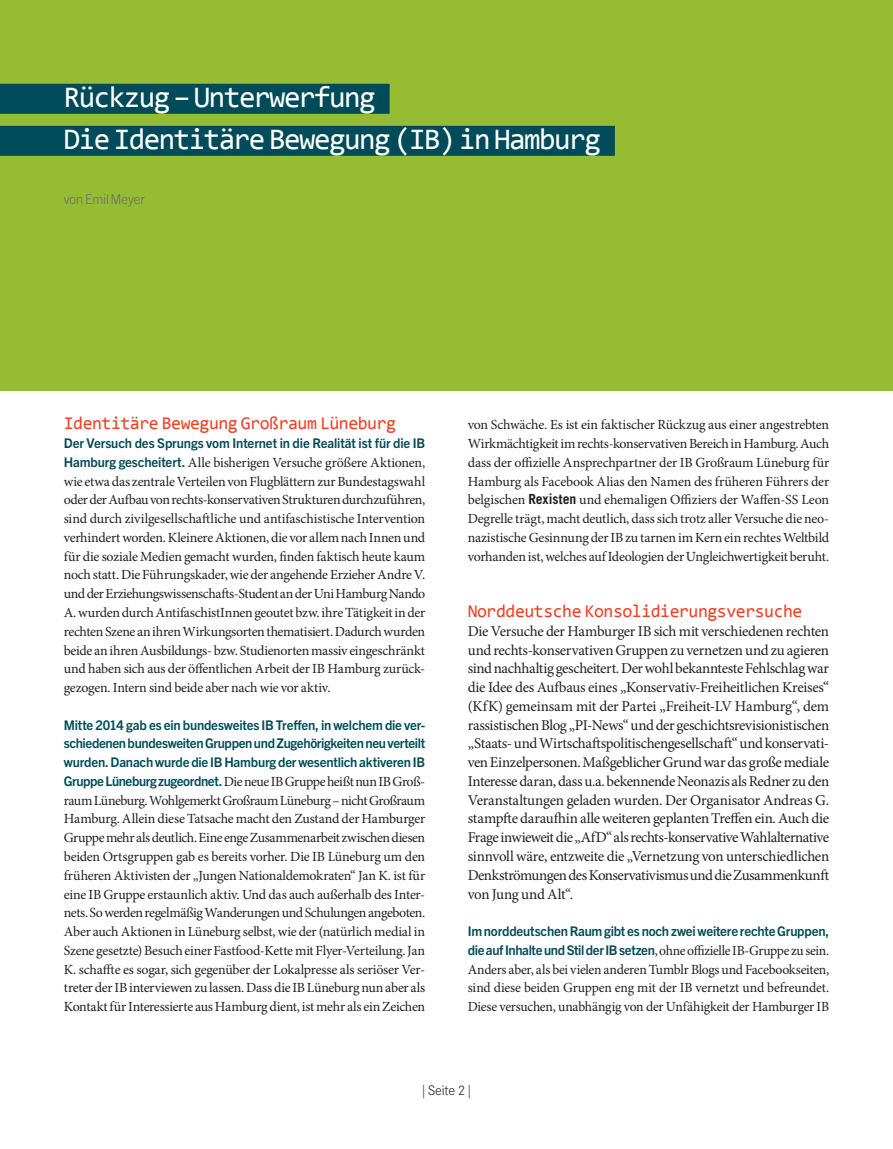
<style>
.page{position:relative;width:893px;height:1149px;background:#fff}
.page>*{position:absolute;margin:0;border:0;box-sizing:border-box;transform-origin:0 0}
.t1{font:30px/42px "Consolas";letter-spacing:-.05em;color:#fff}
.t2{font:18px "Consolas";letter-spacing:-.025em;color:#ef3e22}
.t3{font:15px/18.8px "Minion Pro";letter-spacing:-.03em;color:#231f20;text-align:justify}
.t4{font:13.95px/18.8px "Minion Pro";letter-spacing:-.02em;color:#231f20;text-align:justify}
.t5{font:300 13.5px "Trade Gothic LT Pro";letter-spacing:-.005em;color:#6c6d70}
.t6{font:300 13.5px "Corporate SBQ";letter-spacing:-.02em;color:#231f20}
.t7{font:700 13.35px/18.8px "Trade Gothic Next LT Pro";letter-spacing:-.015em;color:#004b59;text-align:justify}
.s1{font-family:"Trade Gothic Next LT Pro";font-weight:700;font-size:13.35px;color:#004b59}
.s2{font-family:"Trade Gothic LT Pro";font-weight:700}
.s3{font-family:"Minion Pro";font-weight:400;font-size:13.95px;color:#231f20}
</style>
<div class="page">
<div style="left:0;top:0;width:893px;height:390px;background:#96bc33"></div>
<div style="left:0;top:84px;width:390px;height:30px;background:#004b59"></div>
<div style="left:0;top:126px;width:615px;height:30px;background:#004b59"></div>
<h1 class="t1" style="left:64px;top:75px;width:538px">Rückzug – Unterwerfung<br>Die Identitäre Bewegung (IB) in Hamburg</h1>
<p class="t5" style="left:64px;top:191px;width:83px">von Emil Meyer</p>
<p class="t2" style="left:64px;top:412px;width:334px">Identitäre Bewegung Großraum Lüneburg</p>
<p class="t7" style="left:64px;top:433px;width:363px">Der Versuch des Sprungs vom Internet in die Realität ist für die IB</p>
<p class="t4" style="left:64px;top:453px;width:363px"><span class="s1">Hamburg gescheitert.</span> Alle bisherigen Versuche größere Aktionen, wie etwa das zentrale Verteilen von Flugblättern zur Bundestagswahl oder der Aufbau von rechts-konservativen Strukturen durchzuführen, sind durch zivilgesellschaftliche und antifaschistische Intervention verhindert worden. Kleinere Aktionen, die vor allem nach Innen und für die soziale Medien gemacht wurden, finden faktisch heute kaum noch statt. Die Führungskader, wie der angehende Erzieher Andre V. und der Erziehungswissenschafts-Student an der Uni Hamburg Nando A. wurden durch AntifaschistInnen geoutet bzw. ihre Tätigkeit in der rechten Szene an ihren Wirkungsorten thematisiert. Dadurch wurden beide an ihren Ausbildungs- bzw. Studienorten massiv eingeschränkt und haben sich aus der öffentlichen Arbeit der IB Hamburg zurück&shy;gezogen. Intern sind beide aber nach wie vor aktiv.</p>
<p class="t7" style="left:64px;top:714px;width:363px">Mitte 2014 gab es ein bundesweites IB Treffen, in welchem die ver&shy;schiedenen bundesweiten Gruppen und Zugehörigkeiten neu verteilt wurden. Danach wurde die IB Hamburg der wesentlich aktiveren IB</p>
<p class="t4" style="left:64px;top:771px;width:363px"><span class="s1">Gruppe Lüneburg zugeordnet.</span> Die neue IB Gruppe heißt nun IB Groß&shy;raum Lüneburg. Wohlgemerkt Großraum Lüneburg – nicht Großraum Hamburg. Allein diese Tatsache macht den Zustand der Hamburger Gruppe mehr als deutlich. Eine enge Zusammenarbeit zwischen diesen beiden Ortsgruppen gab es bereits vorher. Die IB Lüneburg um den früheren Aktivisten der „Jungen Nationaldemokraten“ Jan K. ist für eine IB Gruppe erstaunlich aktiv. Und das auch außerhalb des Inter&shy;nets. So werden regelmäßig Wanderungen und Schulungen angeboten.<br>Aber auch Aktionen in Lüneburg selbst, wie der (natürlich medial in Szene gesetzte) Besuch einer Fastfood-Kette mit Flyer-Verteilung. Jan K. schaffte es sogar, sich gegenüber der Lokalpresse als seriöser Ver&shy;treter der IB interviewen zu lassen. Dass die IB Lüneburg nun aber als Kontakt für Interessierte aus Hamburg dient, ist mehr als ein Zeichen</p>
<p class="t4" style="left:468px;top:415px;width:363px">von Schwäche. Es ist ein faktischer Rückzug aus einer angestrebten Wirkmächtigkeit im rechts-konservativen Bereich in Hamburg. Auch dass der offizielle Ansprechpartner der IB Großraum Lüneburg für Hamburg als Facebook Alias den Namen des früheren Führers der belgischen <span class="s2">Rexisten</span> und ehemaligen Offiziers der Waffen-SS Leon Degrelle trägt, macht deutlich, dass sich trotz aller Versuche die neo&shy;nazistische Gesinnung der IB zu tarnen im Kern ein rechtes Weltbild vorhanden ist, welches auf Ideologien der Ungleichwertigkeit beruht.</p>
<p class="t2" style="left:468px;top:599px;width:336px">Norddeutsche Konsolidierungsversuche</p>
<p class="t3" style="left:468px;top:621px;width:363px">Die Versuche der Hamburger IB sich mit verschiedenen rechten und rechts-konservativen Gruppen zu vernetzen und zu agieren sind nachhaltig gescheitert. Der wohl bekannteste Fehlschlag war die Idee des Aufbaus eines „Konservativ-Freiheitlichen Kreises“ (KfK) gemeinsam mit der Partei „Freiheit-LV Hamburg“, dem rassistischen Blog „PI-News“ und der geschichtsrevisionistischen „Staats- und Wirtschaftspolitischengesellschaft“ und konservati&shy;ven Einzelpersonen. Maßgeblicher Grund war das große mediale Interesse daran, dass u.a. bekennende Neonazis als Redner zu den Veranstaltungen geladen wurden. Der Organisator Andreas G. stampfte daraufhin alle weiteren geplanten Treffen ein. Auch die Frage inwieweit die „AfD“ als rechts-konservative Wahlalternative sinnvoll wäre, entzweite die „Vernetzung von unterschiedlichen Denkströmungen des Konservativismus und die Zusammenkunft von Jung und Alt“.</p>
<p class="t7" style="left:468px;top:920px;width:363px">Im norddeutschen Raum gibt es noch zwei weitere rechte Gruppen, die auf Inhalte und Stil der IB setzen<span class="s3">, ohne offizielle IB-Gruppe zu sein.</span></p>
<p class="t4" style="left:468px;top:959px;width:363px">Anders aber, als bei vielen anderen Tumblr Blogs und Facebookseiten, sind diese beiden Gruppen eng mit der IB vernetzt und befreundet.<br>Diese versuchen, unabhängig von der Unfähigkeit der Hamburger IB</p>
<p class="t6" style="left:422px;top:1082px;width:50px">| Seite 2 |</p>
</div>
